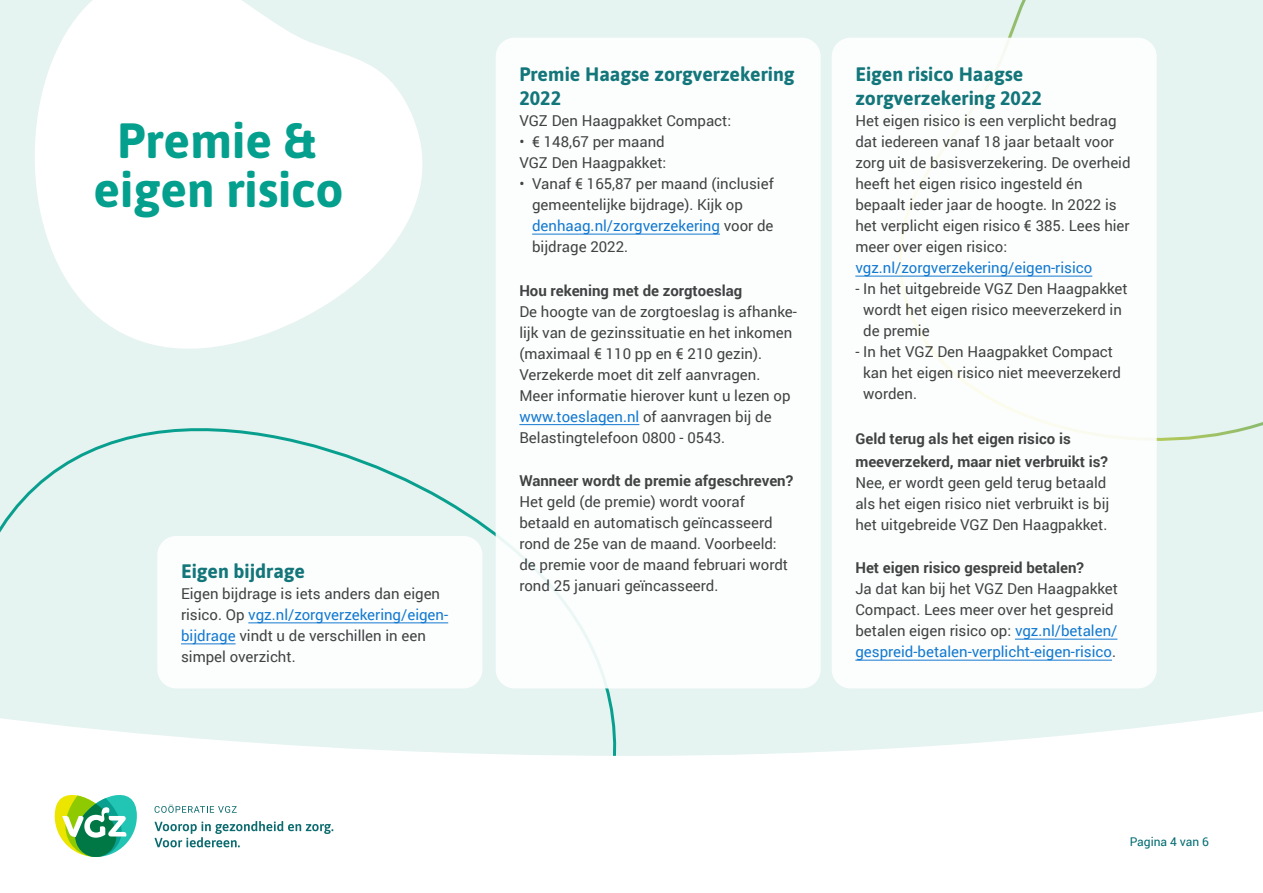
<style>
.page{position:relative;width:1263px;height:893px;background:#fff}
.page>*{position:absolute;margin:0;border:0;box-sizing:border-box;transform-origin:0 0}
.t1{font:700 49.5px/49.5px "Asap";color:#059f8e;text-align:center}
.t2{font:700 19.5px/24px "Asap";color:#006b70}
.t3{font:15px/21px "Roboto";color:#333334}
.t4{font:700 15px/22.5px "Roboto";color:#333334}
.t5{font:15px "Roboto";color:#006fce}
.t6{font:12px "Roboto";color:#006b70}
.s1{color:#006fce}
</style>
<div class="page">
<div style="left:0;top:0;width:1263px;height:846px;background:#e5f3f1"></div>
<svg style="left:0;top:710px;width:1263px;height:138px;fill:#fff"></svg>
<div style="left:496px;top:38px;width:325px;height:650px;background:#fff;border-radius:19px"></div>
<hr style="left:532px;top:234px;width:188px;height:1px;background:#006fce">
<hr style="left:519px;top:424px;width:120px;height:1px;background:#006fce">
<div style="left:832px;top:38px;width:325px;height:650px;background:#fff;border-radius:19px"></div>
<hr style="left:855px;top:276px;width:237px;height:1px;background:#006fce">
<hr style="left:1015px;top:639px;width:102px;height:1px;background:#006fce">
<hr style="left:855px;top:660px;width:257px;height:1px;background:#006fce">
<svg style="left:35px;top:0;width:387px;height:446px;fill:#fff"></svg>
<svg style="left:155px;top:804px;width:82px;height:9px"></svg>
<svg style="left:155px;top:821px;width:178px;height:26px;background:#cde0e1"></svg>
<svg style="left:52px;top:792px;width:87px;height:65px;background:#91ce96"></svg>
<div style="left:157px;top:536px;width:325px;height:152px;background:#fff;border-radius:19px"></div>
<hr style="left:248px;top:622px;width:200px;height:1px;background:#006fce">
<hr style="left:181px;top:643px;width:55px;height:1px;background:#006fce">
<h1 class="t1" style="left:94px;top:113px;width:251px">Premie &amp; eigen risico</h1>
<h2 class="t2" style="left:181px;top:558px;width:126px">Eigen bijdrage</h2>
<p class="t3" style="left:181px;top:582px;width:269px">Eigen bijdrage is iets anders dan eigen risico. Op <span class="s1">vgz.nl/zorgverzekering/eigen&shy;bijdrage</span> vindt u de verschillen in een simpel overzicht.</p>
<h2 class="t2" style="left:519px;top:61px;width:277px">Premie Haagse zorgverzekering<br>2022</h2>
<p class="t3" style="left:519px;top:110px;width:213px">VGZ Den Haagpakket Compact:</p>
<p class="t3" style="left:519px;top:131px;width:149px">• € 148,67 per maand<br>VGZ Den Haagpakket:</p>
<p class="t3" style="left:532px;top:173px;width:243px;text-indent:-13px">• Vanaf € 165,87 per maand (inclusief gemeentelijke bijdrage). Kijk op <span class="s1">denhaag.nl/zorgverzekering</span> voor de bijdrage 2022.</p>
<p class="t4" style="left:519px;top:278px;width:225px">Hou rekening met de zorgtoeslag</p>
<p class="t3" style="left:519px;top:300px;width:279px">De hoogte van de zorgtoeslag is afhanke&shy;lijk van de gezinssituatie en het inkomen (maximaal € 110 pp en € 210 gezin).<br>Verzekerde moet dit zelf aanvragen.<br>Meer informatie hierover kunt u lezen op <span class="s1">www.toeslagen.nl</span> of aanvragen bij de Belastingtelefoon 0800 - 0543.</p>
<p class="t4" style="left:519px;top:469px;width:275px">Wanneer wordt de premie afgeschreven?</p>
<p class="t3" style="left:519px;top:491px;width:270px">Het geld (de premie) wordt vooraf betaald en automatisch geïncasseerd rond de 25e van de maand. Voorbeeld: de premie voor de maand februari wordt rond 25 januari geïncasseerd.</p>
<h2 class="t2" style="left:855px;top:61px;width:188px">Eigen risico Haagse zorgverzekering 2022</h2>
<p class="t3" style="left:855px;top:110px;width:277px">Het eigen risico is een verplicht bedrag dat iedereen vanaf 18 jaar betaalt voor zorg uit de basisverzekering. De overheid heeft het eigen risico ingesteld én bepaalt ieder jaar de hoogte. In 2022 is het verplicht eigen risico € 385. Lees hier meer over eigen risico:</p>
<p class="t5" style="left:855px;top:257px;width:238px">vgz.nl/zorgverzekering/eigen-risico</p>
<p class="t3" style="left:863px;top:278px;width:266px;text-indent:-8px">- In het uitgebreide VGZ Den Haagpakket wordt het eigen risico meeverzekerd in de premie</p>
<p class="t3" style="left:863px;top:341px;width:259px;text-indent:-8px">- In het VGZ Den Haagpakket Compact kan het eigen risico niet meeverzekerd worden.</p>
<p class="t4" style="left:855px;top:427px;width:254px">Geld terug als het eigen risico is meeverzekerd, maar niet verbruikt is?</p>
<p class="t3" style="left:855px;top:471px;width:255px">Nee, er wordt geen geld terug betaald als het eigen risico niet verbruikt is bij het uitgebreide VGZ Den Haagpakket.</p>
<p class="t4" style="left:855px;top:556px;width:230px">Het eigen risico gespreid betalen?</p>
<p class="t3" style="left:855px;top:578px;width:264px">Ja dat kan bij het VGZ Den Haagpakket Compact. Lees meer over het gespreid betalen eigen risico op: <span class="s1">vgz.nl/betalen/ gespreid-betalen-verplicht-eigen-risico</span>.</p>
<p class="t6" style="left:1130px;top:833px;width:81px">Pagina 4 van 6</p>
</div>
